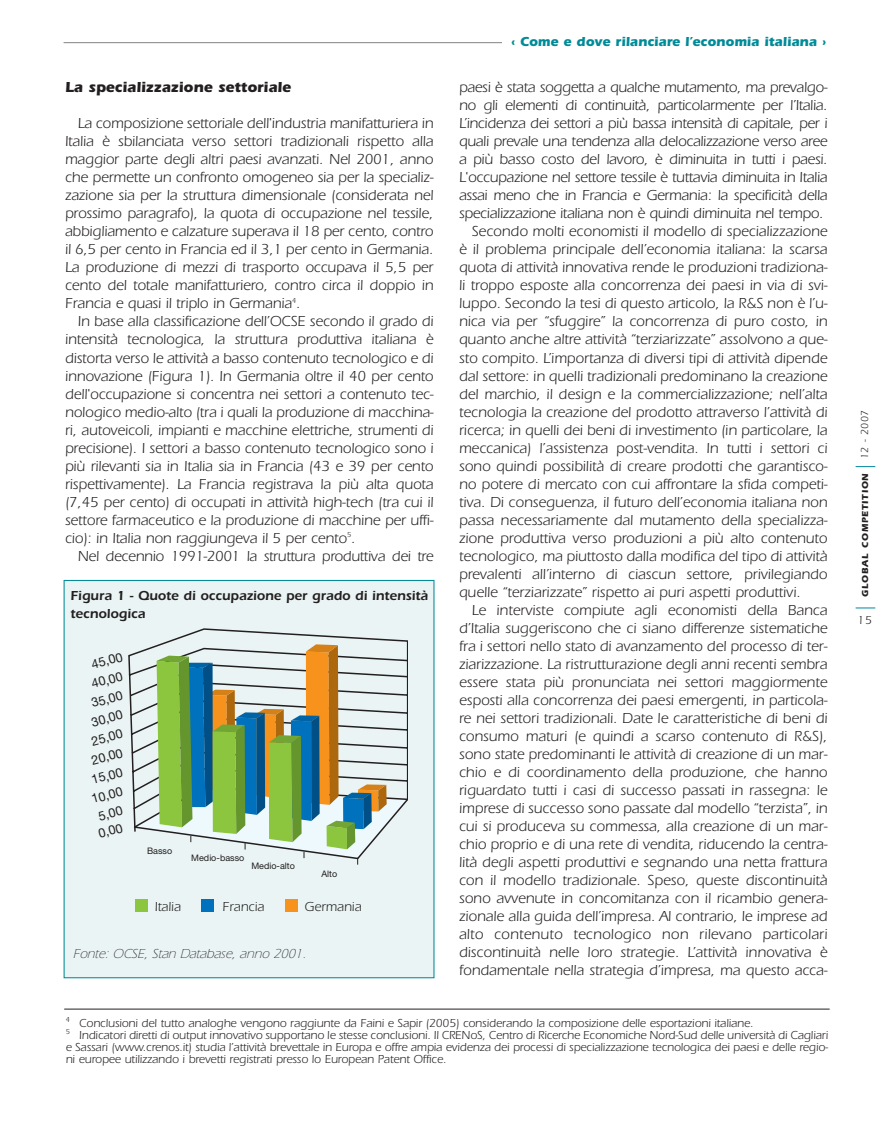
<style>
.page{position:relative;width:893px;height:1127px;background:#fff}
.page>*{position:absolute;margin:0;border:0;box-sizing:border-box;transform-origin:0 0}
.t1{font:15px/18px "Itc Eras";color:#231f20;text-align:justify}
.t2{font:700 15px "Itc Eras";color:#231f20}
.t3{font:600 13.5px/18px "Itc Eras";color:#231f20}
.t4{font:700 13.5px "Itc Eras";color:#008b98}
.t5{font:italic 300 13.5px "Itc Eras";color:#231f20}
.t6{font:13.5px "Itc Eras";color:#231f20}
.t7{font:12.75px "Helvetica Neue";color:#231f20}
.t8{font:12px/12px "Itc Eras";letter-spacing:-.005em;color:#231f20}
.t9{font:10.5px "Itc Eras";letter-spacing:.055em;color:#231f20}
.t10{font:9px "Helvetica Neue";color:#231f20}
.t11{font:700 9px "Itc Eras";letter-spacing:.09em;color:#231f20}
</style>
<div class="page">
<hr style="left:64px;top:1009px;width:766px;height:1px;background:#231f20">
<div style="left:64px;top:580px;width:370px;height:398px;background:#eaf4f4"></div>
<svg style="left:128px;top:628px;width:280px;height:78px"></svg>
<svg style="left:130px;top:644px;width:278px;height:220px"></svg>
<div style="left:64px;top:580px;width:370px;height:398px;border:1px solid #008b98"></div>
<div style="left:135px;top:899px;width:13px;height:13px;background:#8cc63f"></div>
<div style="left:285px;top:899px;width:12px;height:13px;background:#f7931d"></div>
<div style="left:202px;top:899px;width:12px;height:13px;background:#0071bc"></div>
<svg style="left:856px;top:607px;width:19px;height:1px"></svg>
<svg style="left:856px;top:466px;width:19px;height:1px"></svg>
<hr style="left:64px;top:42px;width:713px;height:1px;background:#808284">
<div style="left:502px;top:28px;width:326px;height:30px;background:#fff"></div>
<p class="t4" style="left:511px;top:37px;width:317px">‹ Come e dove rilanciare l’economia italiana ›</p>
<p class="t1" style="left:459px;top:80px;width:370px">paesi è stata soggetta a qualche mutamento, ma prevalgo-</p>
<p class="t1" style="left:459px;top:98px;width:370px">no gli elementi di continuità, particolarmente per l’Italia.</p>
<p class="t1" style="left:459px;top:116px;width:370px">L’incidenza dei settori a più bassa intensità di capitale, per i</p>
<p class="t1" style="left:459px;top:134px;width:370px">quali prevale una tendenza alla delocalizzazione verso aree</p>
<p class="t1" style="left:459px;top:152px;width:370px">a più basso costo del lavoro, è diminuita in tutti i paesi.</p>
<p class="t1" style="left:459px;top:170px;width:370px">L'occupazione nel settore tessile è tuttavia diminuita in Italia</p>
<p class="t1" style="left:459px;top:188px;width:370px">assai meno che in Francia e Germania: la specificità della</p>
<p class="t1" style="left:459px;top:206px;width:366px">specializzazione italiana non è quindi diminuita nel tempo.</p>
<p class="t1" style="left:472px;top:224px;width:357px">Secondo molti economisti il modello di specializzazione</p>
<p class="t1" style="left:459px;top:242px;width:370px">è il problema principale dell’economia italiana: la scarsa</p>
<p class="t1" style="left:459px;top:260px;width:370px">quota di attività innovativa rende le produzioni tradiziona-</p>
<p class="t1" style="left:459px;top:278px;width:370px">li troppo esposte alla concorrenza dei paesi in via di svi-</p>
<p class="t1" style="left:459px;top:296px;width:370px">luppo. Secondo la tesi di questo articolo, la R&amp;S non è l’u-</p>
<p class="t1" style="left:459px;top:314px;width:370px">nica via per “sfuggire” la concorrenza di puro costo, in</p>
<p class="t1" style="left:459px;top:332px;width:370px">quanto anche altre attività “terziarizzate” assolvono a que-</p>
<p class="t1" style="left:459px;top:350px;width:370px">sto compito. L’importanza di diversi tipi di attività dipende</p>
<p class="t1" style="left:459px;top:368px;width:370px">dal settore: in quelli tradizionali predominano la creazione</p>
<p class="t1" style="left:459px;top:386px;width:370px">del marchio, il design e la commercializzazione; nell’alta</p>
<p class="t1" style="left:459px;top:404px;width:370px">tecnologia la creazione del prodotto attraverso l’attività di</p>
<p class="t1" style="left:459px;top:422px;width:370px">ricerca; in quelli dei beni di investimento (in particolare, la</p>
<p class="t1" style="left:459px;top:440px;width:370px">meccanica) l’assistenza post-vendita. In tutti i settori ci</p>
<p class="t1" style="left:459px;top:458px;width:370px">sono quindi possibilità di creare prodotti che garantisco-</p>
<p class="t1" style="left:459px;top:476px;width:370px">no potere di mercato con cui affrontare la sfida competi-</p>
<p class="t1" style="left:459px;top:494px;width:370px">tiva. Di conseguenza, il futuro dell’economia italiana non</p>
<p class="t1" style="left:459px;top:512px;width:370px">passa necessariamente dal mutamento della specializza-</p>
<p class="t1" style="left:459px;top:530px;width:370px">zione produttiva verso produzioni a più alto contenuto</p>
<p class="t1" style="left:459px;top:548px;width:370px">tecnologico, ma piuttosto dalla modifica del tipo di attività</p>
<p class="t1" style="left:459px;top:566px;width:370px">prevalenti all’interno di ciascun settore, privilegiando</p>
<p class="t1" style="left:459px;top:584px;width:343px">quelle “terziarizzate” rispetto ai puri aspetti produttivi.</p>
<p class="t1" style="left:472px;top:602px;width:357px">Le interviste compiute agli economisti della Banca</p>
<p class="t1" style="left:459px;top:620px;width:370px">d’Italia suggeriscono che ci siano differenze sistematiche</p>
<p class="t1" style="left:459px;top:638px;width:370px">fra i settori nello stato di avanzamento del processo di ter-</p>
<p class="t1" style="left:459px;top:656px;width:370px">ziarizzazione. La ristrutturazione degli anni recenti sembra</p>
<p class="t1" style="left:459px;top:674px;width:370px">essere stata più pronunciata nei settori maggiormente</p>
<p class="t1" style="left:459px;top:692px;width:370px">esposti alla concorrenza dei paesi emergenti, in particola-</p>
<p class="t1" style="left:459px;top:710px;width:370px">re nei settori tradizionali. Date le caratteristiche di beni di</p>
<p class="t1" style="left:459px;top:728px;width:370px">consumo maturi (e quindi a scarso contenuto di R&amp;S),</p>
<p class="t1" style="left:459px;top:746px;width:370px">sono state predominanti le attività di creazione di un mar-</p>
<p class="t1" style="left:459px;top:764px;width:370px">chio e di coordinamento della produzione, che hanno</p>
<p class="t1" style="left:459px;top:782px;width:370px">riguardato tutti i casi di successo passati in rassegna: le</p>
<p class="t1" style="left:459px;top:800px;width:370px">imprese di successo sono passate dal modello “terzista”, in</p>
<p class="t1" style="left:459px;top:818px;width:370px">cui si produceva su commessa, alla creazione di un mar-</p>
<p class="t1" style="left:459px;top:836px;width:370px">chio proprio e di una rete di vendita, riducendo la centra-</p>
<p class="t1" style="left:459px;top:854px;width:370px">lità degli aspetti produttivi e segnando una netta frattura</p>
<p class="t1" style="left:459px;top:872px;width:370px">con il modello tradizionale. Speso, queste discontinuità</p>
<p class="t1" style="left:459px;top:890px;width:370px">sono avvenute in concomitanza con il ricambio genera-</p>
<p class="t1" style="left:459px;top:908px;width:370px">zionale alla guida dell’impresa. Al contrario, le imprese ad</p>
<p class="t1" style="left:459px;top:926px;width:370px">alto contenuto tecnologico non rilevano particolari</p>
<p class="t1" style="left:459px;top:944px;width:370px">discontinuità nelle loro strategie. L’attività innovativa è</p>
<p class="t1" style="left:459px;top:962px;width:370px">fondamentale nella strategia d’impresa, ma questo acca-</p>
<p class="t8" style="left:66px;top:1018px;width:764px"><sup>4</sup> Conclusioni del tutto analoghe vengono raggiunte da Faini e Sapir (2005) considerando la composizione delle esportazioni italiane.<br><sup>5</sup> Indicatori diretti di output innovativo supportano le stesse conclusioni. Il CRENoS, Centro di Ricerche Economiche Nord-Sud delle università di Cagliari e Sassari (www.crenos.it) studia l’attività brevettale in Europa e offre ampia evidenza dei processi di specializzazione tecnologica dei paesi e delle regio&shy;ni europee utilizzando i brevetti registrati presso lo European Patent Office.</p>
<p class="t2" style="left:65px;top:82px;width:228px">La specializzazione settoriale</p>
<p class="t1" style="left:65px;top:116px;width:370px;text-indent:13px">La composizione settoriale dell'industria manifatturiera in Italia è sbilanciata verso settori tradizionali rispetto alla maggior parte degli altri paesi avanzati. Nel 2001, anno che permette un confronto omogeneo sia per la specializ&shy;zazione sia per la struttura dimensionale (considerata nel prossimo paragrafo), la quota di occupazione nel tessile, abbigliamento e calzature superava il 18 per cento, contro il 6,5 per cento in Francia ed il 3,1 per cento in Germania.<br>La produzione di mezzi di trasporto occupava il 5,5 per cento del totale manifatturiero, contro circa il doppio in Francia e quasi il triplo in Germania<sup>4</sup>.</p>
<p class="t1" style="left:65px;top:314px;width:370px;text-indent:13px">In base alla classificazione dell’OCSE secondo il grado di intensità tecnologica, la struttura produttiva italiana è distorta verso le attività a basso contenuto tecnologico e di innovazione (Figura 1). In Germania oltre il 40 per cento dell'occupazione si concentra nei settori a contenuto tec&shy;nologico medio-alto (tra i quali la produzione di macchina&shy;ri, autoveicoli, impianti e macchine elettriche, strumenti di precisione). I settori a basso contenuto tecnologico sono i più rilevanti sia in Italia sia in Francia (43 e 39 per cento rispettivamente). La Francia registrava la più alta quota (7,45 per cento) di occupati in attività high-tech (tra cui il settore farmaceutico e la produzione di macchine per uffi&shy;cio): in Italia non raggiungeva il 5 per cento<sup>5</sup>.</p>
<p class="t1" style="left:78px;top:548px;width:357px">Nel decennio 1991-2001 la struttura produttiva dei tre</p>
<p class="t3" style="left:71px;top:588px;width:359px">Figura 1 - Quote di occupazione per grado di intensità tecnologica</p>
<p class="t7" style="left:90px;top:660px;width:33px;rotate:-15deg">45,00</p>
<p class="t7" style="left:90px;top:679px;width:33px;rotate:-15deg">40,00</p>
<p class="t7" style="left:90px;top:698px;width:33px;rotate:-15deg">35,00</p>
<p class="t7" style="left:90px;top:718px;width:33px;rotate:-15deg">30,00</p>
<p class="t7" style="left:90px;top:737px;width:33px;rotate:-15deg">25,00</p>
<p class="t7" style="left:90px;top:756px;width:33px;rotate:-15deg">20,00</p>
<p class="t7" style="left:90px;top:775px;width:33px;rotate:-15deg">15,00</p>
<p class="t7" style="left:90px;top:794px;width:33px;rotate:-15deg">10,00</p>
<p class="t7" style="left:97px;top:812px;width:26px;rotate:-15deg">5,00</p>
<p class="t7" style="left:97px;top:829px;width:26px;rotate:-15deg">0,00</p>
<p class="t10" style="left:147px;top:847px;width:27px">Basso</p>
<p class="t10" style="left:191px;top:855px;width:55px">Medio-basso</p>
<p class="t10" style="left:251px;top:863px;width:45px">Medio-alto</p>
<p class="t10" style="left:321px;top:870px;width:17px">Alto</p>
<p class="t6" style="left:155px;top:902px;width:28px">Italia</p>
<p class="t6" style="left:222px;top:902px;width:44px">Francia</p>
<p class="t6" style="left:304px;top:902px;width:59px">Germania</p>
<p class="t5" style="left:73px;top:949px;width:237px">Fonte: OCSE, Stan Database, anno 2001.</p>
<p class="t9" style="left:861px;top:459px;width:51px;rotate:-90deg">12 - 2007</p>
<p class="t11" style="left:862px;top:597px;width:125px;rotate:-90deg">GLOBAL COMPETITION</p>
<p class="t8" style="left:858px;top:615px;width:16px">15</p>
</div>
